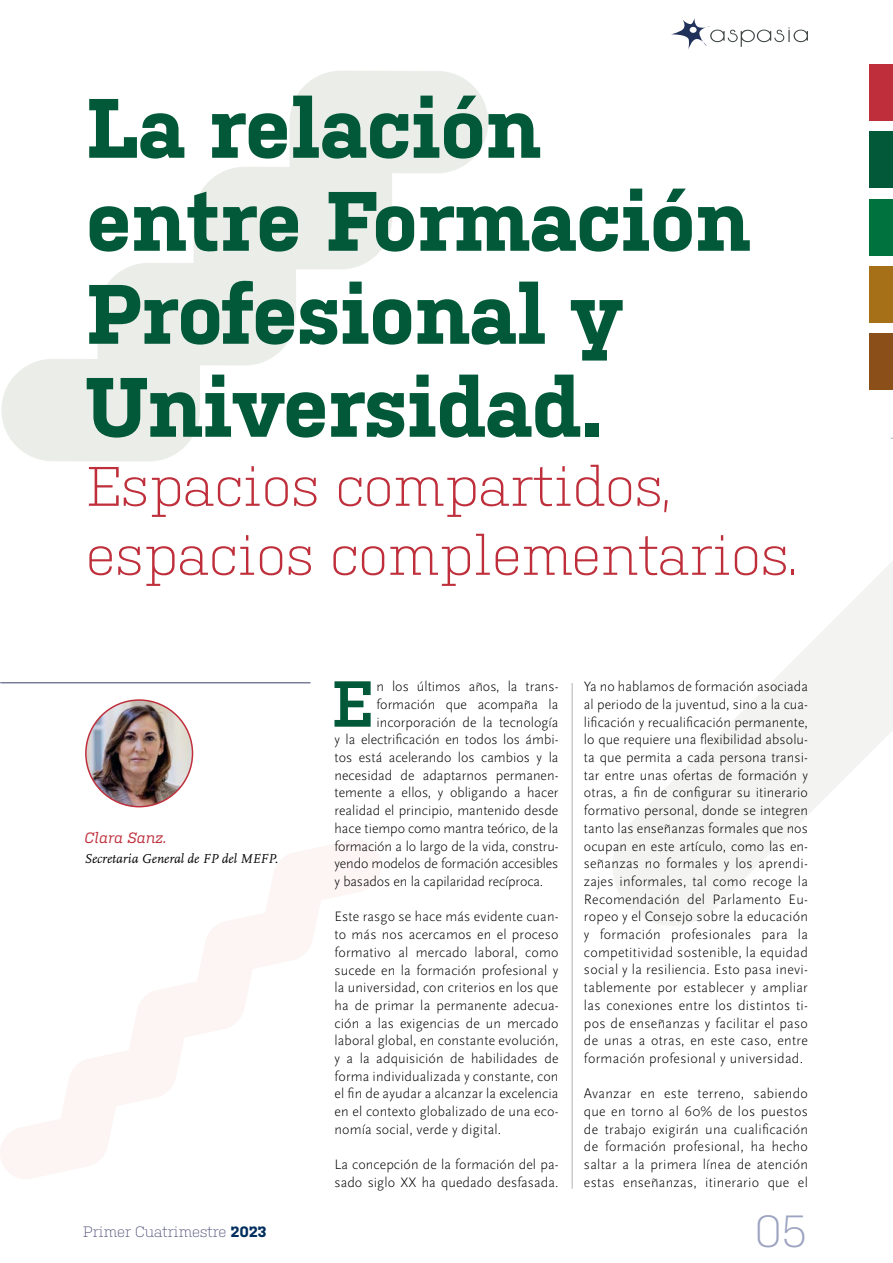
<style>
.page{position:relative;width:893px;height:1263px;background:#fff}
.page>*{position:absolute;margin:0;border:0;box-sizing:border-box;transform-origin:0 0}
.t1{font:700 84px/93px "Kulturista";letter-spacing:-.01em;color:#025939}
.t2{font:600 64.8px "Kulturista";color:#025939}
.t3{font:300 55.5px/69px "Kulturista";letter-spacing:-.01em;color:#bf2f3b}
.t4{font:300 45px "Kulturista";color:#9ca3c0}
.t5{font:300 15px "Kulturista";letter-spacing:-.02em;color:#57577f}
.t6{font:italic 15px "Kulturista";color:#bf2f3b}
.t7{font:300 14.25px/17.7px "Scala Sans Pro";color:#000;text-align:justify}
.t8{font:italic 13.5px "Scala Pro";color:#000}
.s1{font-weight:700;color:#012e5d}
</style>
<div class="page">
<svg style="left:1px;top:71px;width:487px;height:390px"></svg>
<svg style="left:613px;top:561px;width:280px;height:365px"></svg>
<svg style="left:0;top:840px;width:381px;height:339px"></svg>
<svg style="left:671px;top:18px;width:137px;height:32px"></svg>
<hr style="left:572px;top:683px;width:1px;height:506px;background:#b1b3b4">
<div style="left:870px;top:64px;width:23px;height:57px;background:#bf2f3b"></div>
<div style="left:870px;top:132px;width:23px;height:56px;background:#025939"></div>
<div style="left:870px;top:199px;width:23px;height:57px;background:#00723e"></div>
<div style="left:870px;top:266px;width:23px;height:57px;background:#a57017"></div>
<div style="left:870px;top:333px;width:23px;height:57px;background:#8b4f19"></div>
<hr style="left:0;top:682px;width:310px;height:1px;background:#6f7494">
<img style="left:86px;top:700px;width:107px;height:107px;border-radius:53px">
<div style="left:85px;top:699px;width:108px;height:108px;border:2px solid #bf2f3b;border-radius:50%"></div>
<h1 class="t1" style="left:86px;top:81px;width:666px">La relación entre Formación<br>Profesional y<br>Universidad.</h1>
<h3 class="t3" style="left:86px;top:447px;width:713px">Espacios compartidos, espacios complementarios.</h3>
<p class="t6" style="left:84px;top:829px;width:84px">Clara Sanz.</p>
<p class="t8" style="left:84px;top:851px;width:195px">Secretaria General de FP del MEFP.</p>
<p class="t5" style="left:83px;top:1221px;width:185px">Primer Cuatrimestre <span class="s1">2023</span></p>
<h2 class="t2" style="left:332px;top:667px;width:43px">E</h2>
<p class="t7" style="left:376px;top:678px;width:183px">n los últimos años, la trans-</p>
<p class="t7" style="left:376px;top:695px;width:183px">formación que acompaña la</p>
<p class="t7" style="left:376px;top:713px;width:184px">incorporación de la tecnología</p>
<p class="t7" style="left:334px;top:731px;width:225px">y la electrificación en todos los ámbi-</p>
<p class="t7" style="left:334px;top:749px;width:225px">tos está acelerando los cambios y la</p>
<p class="t7" style="left:334px;top:766px;width:225px">necesidad de adaptarnos permanen-</p>
<p class="t7" style="left:334px;top:784px;width:225px">temente a ellos, y obligando a hacer</p>
<p class="t7" style="left:334px;top:802px;width:225px">realidad el principio, mantenido desde</p>
<p class="t7" style="left:334px;top:819px;width:225px">hace tiempo como mantra teórico, de la</p>
<p class="t7" style="left:334px;top:837px;width:225px">formación a lo largo de la vida, constru-</p>
<p class="t7" style="left:334px;top:855px;width:225px">yendo modelos de formación accesibles</p>
<p class="t7" style="left:334px;top:872px;width:210px">y basados en la capilaridad recíproca.</p>
<p class="t7" style="left:334px;top:908px;width:225px">Este rasgo se hace más evidente cuan&shy;to más nos acercamos en el proceso formativo al mercado laboral, como sucede en la formación profesional y la universidad, con criterios en los que ha de primar la permanente adecua&shy;ción a las exigencias de un mercado laboral global, en constante evolución, y a la adquisición de habilidades de forma individualizada y constante, con el fin de ayudar a alcanzar la excelencia en el contexto globalizado de una eco&shy;nomía social, verde y digital.</p>
<p class="t7" style="left:334px;top:1156px;width:225px">La concepción de la formación del pa&shy;sado siglo XX ha quedado desfasada.</p>
<p class="t7" style="left:584px;top:678px;width:225px">Ya no hablamos de formación asociada al periodo de la juventud, sino a la cua&shy;lificación y recualificación permanente, lo que requiere una flexibilidad absolu&shy;ta que permita a cada persona transi&shy;tar entre unas ofertas de formación y otras, a fin de configurar su itinerario formativo personal, donde se integren tanto las enseñanzas formales que nos ocupan en este artículo, como las en&shy;señanzas no formales y los aprendi&shy;zajes informales, tal como recoge la Recomendación del Parlamento Eu&shy;ropeo y el Consejo sobre la educación y formación profesionales para la competitividad sostenible, la equidad social y la resiliencia. Esto pasa inevi&shy;tablemente por establecer y ampliar las conexiones entre los distintos ti&shy;pos de enseñanzas y facilitar el paso de unas a otras, en este caso, entre formación profesional y universidad.</p>
<p class="t7" style="left:584px;top:1085px;width:225px">Avanzar en este terreno, sabiendo que en torno al 60% de los puestos de trabajo exigirán una cualificación de formación profesional, ha hecho saltar a la primera línea de atención estas enseñanzas, itinerario que el</p>
<h3 class="t4" style="left:754px;top:1199px;width:55px">05</h3>
</div>
